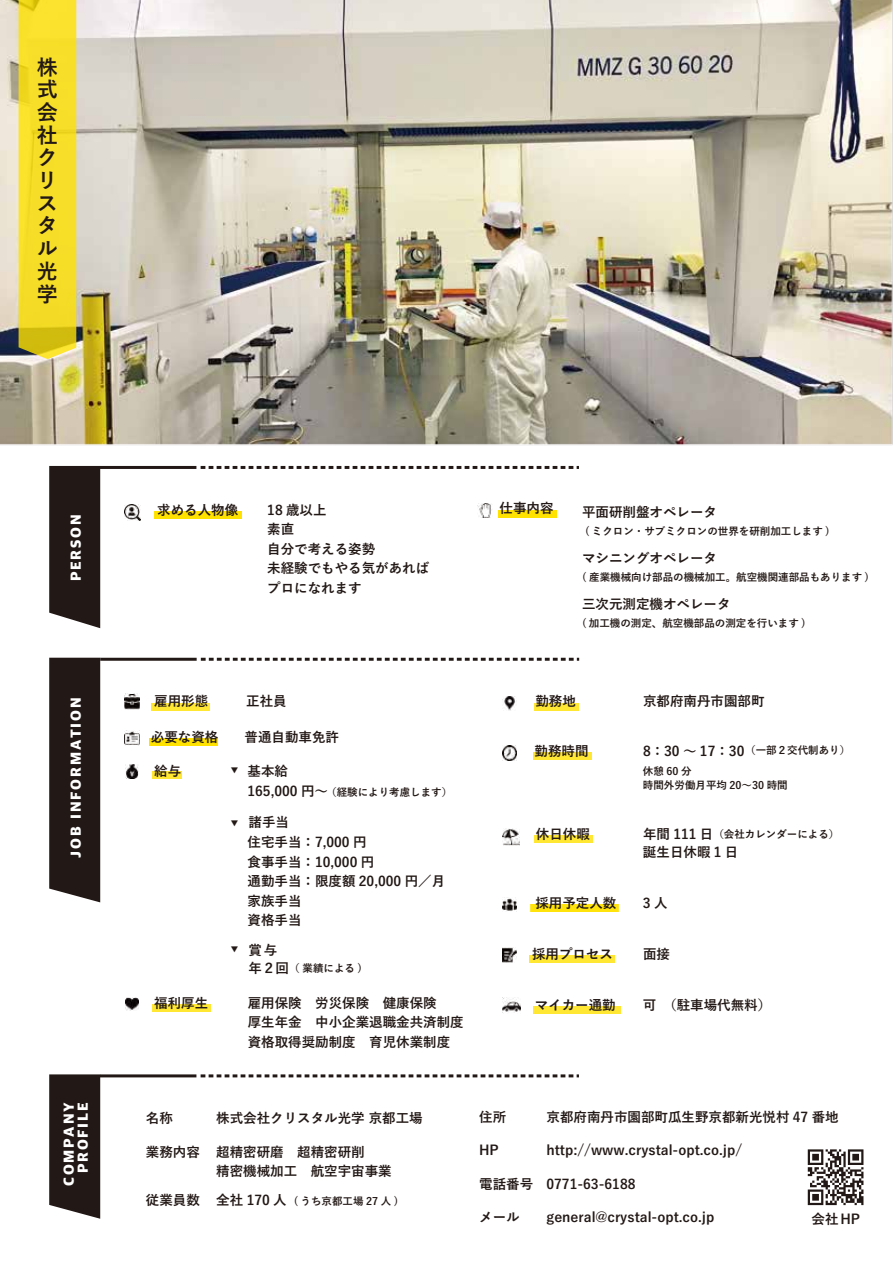
<style>
.page{position:relative;width:893px;height:1263px;background:#fff}
.page>*{position:absolute;margin:0;border:0;box-sizing:border-box;transform-origin:0 0}
.t1{font:700 21px/22.6px "Yu Go";color:#221815}
.t2{font:800 15px/14.2px "Apple SD Gothic Neo";letter-spacing:.12em;color:#fff;text-align:right}
.t3{font:700 13.5px/19.5px "Yu Go";color:#221815}
.t4{font:700 10.5px/14.7px "Yu Go";color:#221815}
.t5{font:700 7.5px "Yu Go";color:#221815}
.s1{font-size:13.5px}
</style>
<div class="page">
<img style="left:0;top:0;width:893px;height:585px">
<svg style="left:808px;top:1149px;width:55px;height:56px"></svg>
<div style="left:49px;top:466px;width:51px;height:162px;background:#221815"></div>
<hr style="left:100px;top:466px;width:96px;height:3px;background:#221815">
<svg style="left:201px;top:466px;width:378px;height:3px"></svg>
<hr style="left:100px;top:658px;width:97px;height:3px;background:#221815">
<svg style="left:201px;top:658px;width:378px;height:3px"></svg>
<svg style="left:49px;top:658px;width:51px;height:244px;background:#2a211e"></svg>
<svg style="left:49px;top:1074px;width:51px;height:145px;background:#2e2522"></svg>
<hr style="left:100px;top:1074px;width:96px;height:3px;background:#221815">
<svg style="left:201px;top:1074px;width:378px;height:3px"></svg>
<svg style="left:19px;top:0;width:57px;height:359px;background:#f3db28"></svg>
<div style="left:151px;top:704px;width:59px;height:7px;background:#ffe733"></div>
<img style="left:124px;top:693px;width:16px;height:16px">
<div style="left:152px;top:771px;width:30px;height:7px;background:#ffe733"></div>
<img style="left:125px;top:765px;width:14px;height:13px">
<div style="left:529px;top:955px;width:86px;height:7px;background:#ffe733"></div>
<img style="left:502px;top:948px;width:15px;height:14px">
<div style="left:534px;top:703px;width:45px;height:7px;background:#ffe733"></div>
<img style="left:502px;top:696px;width:13px;height:14px">
<div style="left:533px;top:1006px;width:87px;height:7px;background:#ffe733"></div>
<img style="left:502px;top:997px;width:19px;height:16px">
<div style="left:534px;top:835px;width:59px;height:7px;background:#ffe733"></div>
<img style="left:502px;top:828px;width:17px;height:17px">
<div style="left:530px;top:904px;width:88px;height:7px;background:#ffe733"></div>
<div style="left:531px;top:904px;width:88px;height:7px;background:#ffe30a"></div>
<img style="left:502px;top:897px;width:15px;height:14px">
<div style="left:149px;top:739px;width:69px;height:7px;background:#ffe200"></div>
<img style="left:124px;top:730px;width:16px;height:16px">
<div style="left:152px;top:1004px;width:59px;height:7px;background:#ffe733"></div>
<svg style="left:126px;top:997px;width:12px;height:13px"></svg>
<div style="left:533px;top:753px;width:59px;height:7px;background:#ffe733"></div>
<img style="left:502px;top:746px;width:15px;height:14px">
<div style="left:154px;top:511px;width:88px;height:7px;background:#ffe200"></div>
<img style="left:124px;top:504px;width:16px;height:16px">
<div style="left:498px;top:510px;width:58px;height:8px;background:#ffe200"></div>
<img style="left:478px;top:503px;width:14px;height:15px">
<h1 class="t1" style="left:37px;top:56px;width:22px">株式会社クリスタル光学</h1>
<p class="t2" style="left:70px;top:581px;width:68px;rotate:-90deg">PERSON</p>
<p class="t2" style="left:70px;top:857px;width:161px;rotate:-90deg">JOB INFORMATION</p>
<p class="t2" style="left:63px;top:1186px;width:85px;rotate:-90deg">COMPANY<br>PROFILE</p>
<p class="t3" style="left:157px;top:500px;width:83px">求める人物像</p>
<p class="t3" style="left:267px;top:500px;width:61px">18 歳以上</p>
<p class="t3" style="left:500px;top:499px;width:55px">仕事内容</p>
<p class="t3" style="left:267px;top:520px;width:163px">素直<br>自分で考える姿勢<br>未経験でもやる気があればプロになれます</p>
<p class="t3" style="left:582px;top:502px;width:136px">平面研削盤オペレータ</p>
<p class="t4" style="left:585px;top:524px;width:246px">( ミクロン・サブミクロンの世界を研削加工します )</p>
<p class="t4" style="left:582px;top:570px;width:289px">( 産業機械向け部品の機械加工。航空機関連部品もあります )</p>
<p class="t3" style="left:582px;top:549px;width:136px">マシニングオペレータ</p>
<p class="t3" style="left:582px;top:595px;width:150px">三次元測定機オペレータ</p>
<p class="t4" style="left:582px;top:616px;width:225px">( 加工機の測定、航空機部品の測定を行います )</p>
<p class="t3" style="left:154px;top:692px;width:55px">雇用形態</p>
<p class="t3" style="left:246px;top:692px;width:42px">正社員</p>
<p class="t3" style="left:151px;top:728px;width:69px">必要な資格</p>
<p class="t3" style="left:244px;top:728px;width:96px">普通自動車免許</p>
<p class="t3" style="left:154px;top:761px;width:28px">給与</p>
<p class="t3" style="left:231px;top:761px;width:59px"><sup>▼</sup> 基本給</p>
<p class="t4" style="left:247px;top:784px;width:206px"><span class="s1">165,000 円～</span>（経験により考慮します）</p>
<p class="t5" style="left:231px;top:819px;width:9px">▼</p>
<p class="t3" style="left:247px;top:813px;width:199px">諸手当<br>住宅手当：7,000 円<br>食事手当：10,000 円<br>通勤手当：限度額 20,000 円／月家族手当<br>資格手当</p>
<p class="t3" style="left:231px;top:940px;width:48px"><sup>▼</sup> 賞与</p>
<p class="t4" style="left:249px;top:961px;width:115px"><span class="s1">年２回</span>（ 業績による )</p>
<p class="t3" style="left:154px;top:993px;width:55px">福利厚生</p>
<p class="t3" style="left:248px;top:993px;width:217px">雇用保険　労災保険　健康保険<br>厚生年金　中小企業退職金共済制度資格取得奨励制度　育児休業制度</p>
<p class="t3" style="left:535px;top:691px;width:42px">勤務地</p>
<p class="t3" style="left:643px;top:691px;width:123px">京都府南丹市園部町</p>
<p class="t3" style="left:534px;top:742px;width:55px">勤務時間</p>
<p class="t3" style="left:643px;top:742px;width:209px">8：30 ～ 17：30<sup>（一部２交代制あり）</sup></p>
<p class="t4" style="left:643px;top:764px;width:146px">休憩 60 分<br>時間外労働月平均 20～30 時間</p>
<p class="t3" style="left:536px;top:824px;width:55px">休日休暇</p>
<p class="t4" style="left:643px;top:827px;width:198px"><span class="s1">年間 111 日</span>（会社カレンダーによる）</p>
<p class="t3" style="left:643px;top:843px;width:97px">誕生日休暇 1 日</p>
<p class="t3" style="left:535px;top:893px;width:82px">採用予定人数</p>
<p class="t3" style="left:643px;top:893px;width:26px">3人</p>
<p class="t3" style="left:532px;top:944px;width:82px">採用プロセス</p>
<p class="t3" style="left:643px;top:944px;width:28px">面接</p>
<p class="t3" style="left:535px;top:995px;width:82px">マイカー通勤</p>
<p class="t3" style="left:643px;top:995px;width:130px">可　（駐車場代無料）</p>
<p class="t3" style="left:146px;top:1108px;width:28px">名称</p>
<p class="t3" style="left:216px;top:1108px;width:208px">株式会社クリスタル光学 京都工場</p>
<p class="t3" style="left:216px;top:1142px;width:177px">超精密研磨　超精密研削<br>精密機械加工　航空宇宙事業</p>
<p class="t3" style="left:146px;top:1142px;width:55px">業務内容</p>
<p class="t3" style="left:146px;top:1191px;width:142px">従業員数 全社 170 人</p>
<p class="t4" style="left:294px;top:1194px;width:106px">( うち京都工場 27 人 )</p>
<p class="t3" style="left:479px;top:1107px;width:28px">住所</p>
<p class="t3" style="left:546px;top:1107px;width:294px">京都府南丹市園部町瓜生野京都新光悦村 47 番地</p>
<p class="t3" style="left:479px;top:1141px;width:21px">HP</p>
<p class="t3" style="left:546px;top:1141px;width:197px">http://www.crystal-opt.co.jp/</p>
<p class="t3" style="left:479px;top:1174px;width:158px">電話番号 0771-63-6188</p>
<p class="t3" style="left:479px;top:1208px;width:42px">メール</p>
<p class="t3" style="left:546px;top:1208px;width:169px">general@crystal-opt.co.jp</p>
<p class="t3" style="left:812px;top:1209px;width:50px">会社HP</p>
</div>
